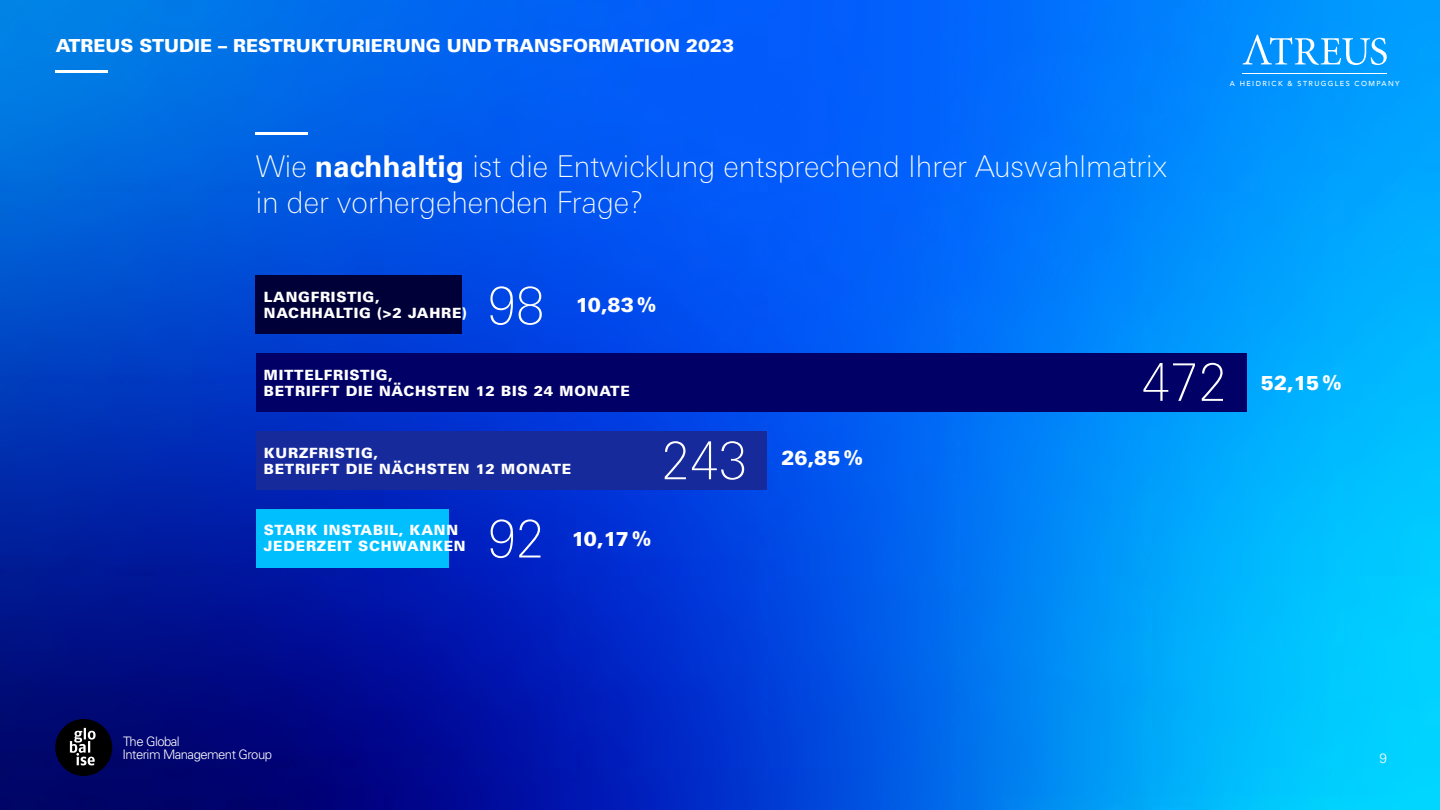
<style>
.page{position:relative;width:1440px;height:810px;background:#fff}
.page>*{position:absolute;margin:0;border:0;box-sizing:border-box;transform-origin:0 0}
.t1{font:100 51.9px "Univers Next Pro";color:#fff}
.t2{font:100 30px/36px "Univers Next Pro";color:#fff}
.t3{font:900 20.1px "Univers LT Std";letter-spacing:-.025em;color:#fff}
.t4{font:900 18px "Univers LT Std";color:#fff}
.t5{font:900 14.1px/15.9px "Univers LT Std";letter-spacing:.05em;color:#fff}
.t6{font:300 13.5px "Univers LT Std";color:#fff}
.t7{font:300 13.05px/13px "Univers LT Std";letter-spacing:-.04em;color:#fff}
.t8{font:500 7.2px "Avenir";letter-spacing:.19em;color:#fff}
.s1{font-family:"Univers LT Std";font-weight:700}
</style>
<div class="page">
<img style="left:0;top:0;width:1440px;height:810px">
<div style="left:256px;top:276px;width:206px;height:58px;background:#000038"></div>
<div style="left:256px;top:431px;width:510px;height:59px;background:#172a9c"></div>
<div style="left:256px;top:509px;width:192px;height:58px;background:#00bfff"></div>
<hr style="left:256px;top:133px;width:52px;height:2px;background:#fff">
<div style="left:256px;top:354px;width:991px;height:58px;background:#006"></div>
<div style="left:55px;top:719px;width:57px;height:57px;background:#000;border-radius:50%"></div>
<svg style="left:70px;top:728px;width:26px;height:37px"></svg>
<svg style="left:1243px;top:35px;width:144px;height:30px;background:#3caefe"></svg>
<hr style="left:1243px;top:73px;width:144px;height:1px;background:#fff">
<hr style="left:55px;top:71px;width:53px;height:2px;background:#fff">
<p class="t4" style="left:56px;top:35px;width:680px">ATREUS STUDIE – RESTRUKTURIERUNG UND TRANSFORMATION 2023</p>
<h2 class="t2" style="left:256px;top:148px;width:913px">Wie <span class="s1">nachhaltig</span> ist die Entwicklung entsprechend Ihrer Auswahlmatrix in der vorhergehenden Frage?</h2>
<p class="t5" style="left:264px;top:289px;width:204px">LANGFRISTIG,<br>NACHHALTIG (&gt;2 JAHRE)</p>
<h1 class="t1" style="left:488px;top:277px;width:58px">98</h1>
<h3 class="t3" style="left:576px;top:292px;width:82px">10,83%</h3>
<p class="t8" style="left:1230px;top:78px;width:171px">A HEIDRICK &amp; STRUGGLES COMPANY</p>
<p class="t5" style="left:264px;top:367px;width:367px">MITTELFRISTIG,<br>BETRIFFT DIE NÄCHSTEN 12 BIS 24 MONATE</p>
<h1 class="t1" style="left:1142px;top:353px;width:87px">472</h1>
<p class="t5" style="left:264px;top:445px;width:309px">KURZFRISTIG,<br>BETRIFFT DIE NÄCHSTEN 12 MONATE</p>
<h1 class="t1" style="left:662px;top:431px;width:87px">243</h1>
<p class="t5" style="left:264px;top:522px;width:203px">STARK INSTABIL, KANN<br>JEDERZEIT SCHWANKEN</p>
<h1 class="t1" style="left:488px;top:510px;width:58px">92</h1>
<h3 class="t3" style="left:572px;top:526px;width:81px">10,17%</h3>
<h3 class="t3" style="left:781px;top:446px;width:83px">26,85%</h3>
<h3 class="t3" style="left:1261px;top:370px;width:82px">52,15%</h3>
<p class="t7" style="left:122px;top:735px;width:151px">The Global<br>Interim Management Group</p>
<p class="t6" style="left:1379px;top:750px;width:9px">9</p>
</div>
